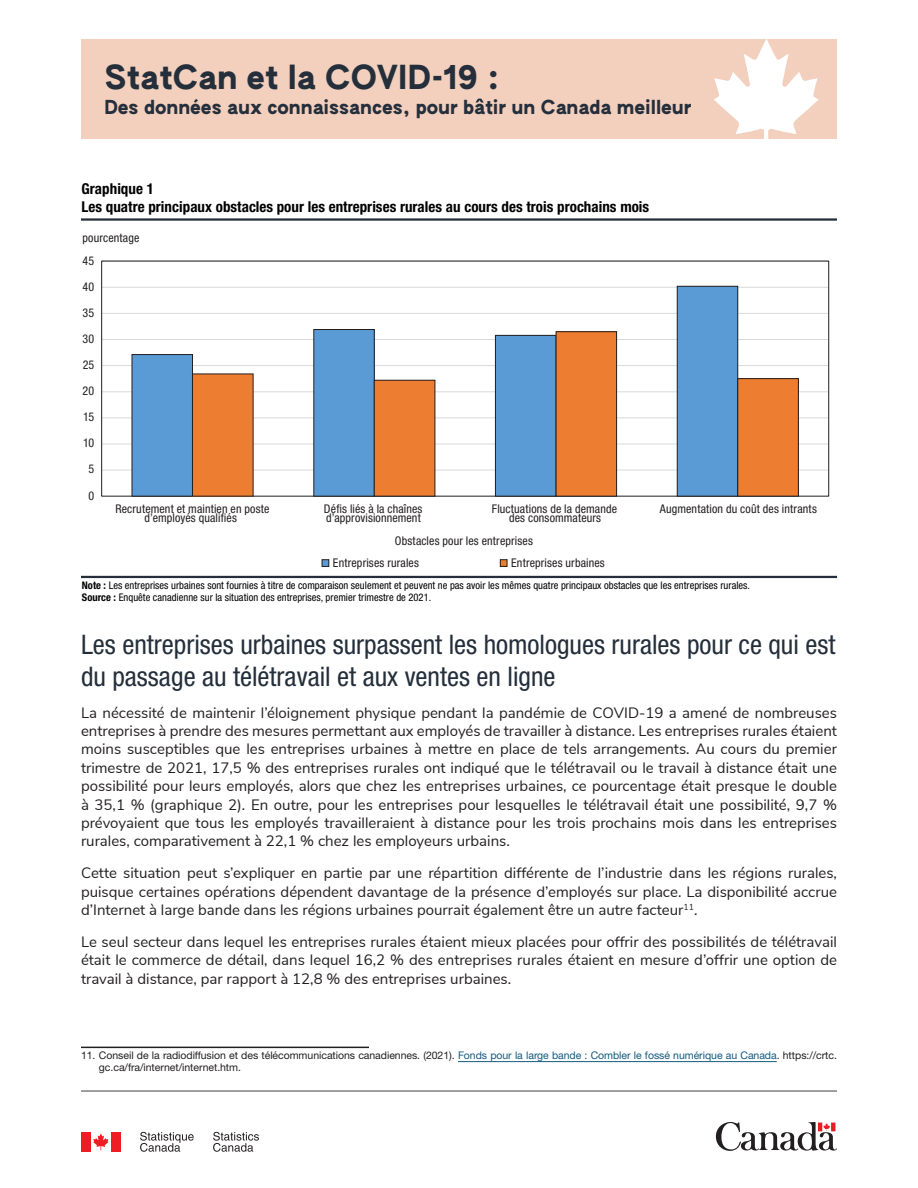
<style>
.page{position:relative;width:918px;height:1188px;background:#fff}
.page>*{position:absolute;margin:0;border:0;box-sizing:border-box;transform-origin:0 0}
.t1{font:32.25px "AUTHENTIC Sans 150";letter-spacing:-.005em;color:#242f3b}
.t2{font:condensed 27px/31.5px "Helvetica Neue LT Std";color:#242f3b}
.t3{font:18.75px "AUTHENTIC Sans 150";letter-spacing:-.005em;color:#242f3b}
.t4{font:15px/18.3px "Nunito Sans";color:#231f20;text-align:justify}
.t5{font:700 condensed 15px/18px "Helvetica Neue LT Std";letter-spacing:.005em;color:#000}
.t6{font:condensed 12.15px "Helvetica Neue LT Std";letter-spacing:.025em;color:#231f20}
.t7{font:condensed 12px/9.8px "Helvetica Neue LT Std";letter-spacing:.01em;color:#231f20;text-align:center}
.t8{font:condensed 10.5px/12px "Helvetica Neue LT Std";letter-spacing:.005em;color:#000}
.t9{font:10.5px/12px "Helvetica Neue LT Std";letter-spacing:-.005em;color:#231f20}
.s1{font-weight:700}
.s2{color:#135a7f}
</style>
<div class="page">
<svg style="left:93px;top:1133px;width:16px;height:17px"></svg>
<div style="left:81px;top:1132px;width:10px;height:20px;background:#ee1d23"></div>
<div style="left:111px;top:1132px;width:10px;height:20px;background:#ee1d23"></div>
<svg style="left:140px;top:1132px;width:54px;height:20px"></svg>
<svg style="left:213px;top:1132px;width:46px;height:20px"></svg>
<hr style="left:81px;top:576px;width:756px;height:2px;background:#242f3b">
<hr style="left:81px;top:218px;width:756px;height:3px;background:#242f3b">
<hr style="left:102px;top:287px;width:727px;height:1px;background:#d9d9d9">
<hr style="left:102px;top:313px;width:727px;height:1px;background:#d9d9d9">
<hr style="left:102px;top:339px;width:727px;height:1px;background:#d9d9d9">
<hr style="left:102px;top:365px;width:727px;height:1px;background:#d9d9d9">
<hr style="left:102px;top:391px;width:727px;height:1px;background:#d9d9d9">
<hr style="left:102px;top:418px;width:727px;height:1px;background:#d9d9d9">
<hr style="left:102px;top:444px;width:727px;height:1px;background:#d9d9d9">
<hr style="left:102px;top:470px;width:727px;height:1px;background:#d9d9d9">
<div style="left:132px;top:355px;width:60px;height:141px;background:#5b9bd5"></div>
<div style="left:132px;top:354px;width:61px;height:143px;border:1px solid #231f20"></div>
<div style="left:314px;top:330px;width:60px;height:166px;background:#5b9bd5"></div>
<div style="left:313px;top:329px;width:62px;height:168px;border:1px solid #231f20"></div>
<div style="left:495px;top:335px;width:61px;height:161px;background:#5b9bd5"></div>
<div style="left:495px;top:335px;width:61px;height:162px;border:1px solid #231f20"></div>
<div style="left:677px;top:286px;width:61px;height:210px;background:#5b9bd5"></div>
<div style="left:677px;top:286px;width:61px;height:211px;border:1px solid #231f20"></div>
<div style="left:192px;top:374px;width:61px;height:122px;background:#ed7d31"></div>
<div style="left:192px;top:374px;width:62px;height:123px;border:1px solid #231f20"></div>
<div style="left:374px;top:380px;width:61px;height:116px;background:#ed7d31"></div>
<div style="left:374px;top:380px;width:61px;height:117px;border:1px solid #231f20"></div>
<div style="left:556px;top:332px;width:61px;height:164px;background:#ed7d31"></div>
<div style="left:556px;top:331px;width:61px;height:166px;border:1px solid #231f20"></div>
<div style="left:738px;top:379px;width:60px;height:117px;background:#ed7d31"></div>
<div style="left:737px;top:378px;width:62px;height:119px;border:1px solid #231f20"></div>
<div style="left:322px;top:560px;width:7px;height:6px;background:#5b9bd5"></div>
<div style="left:322px;top:559px;width:7px;height:8px;border:1px solid #231f20"></div>
<div style="left:500px;top:560px;width:7px;height:6px;background:#ed7d31"></div>
<div style="left:500px;top:559px;width:7px;height:8px;border:1px solid #231f20"></div>
<hr style="left:81px;top:1047px;width:288px;height:1px;background:#231f20">
<hr style="left:458px;top:1061px;width:319px;height:1px;background:#135a7f">
<div style="left:81px;top:39px;width:756px;height:100px;background:#f3cfbd"></div>
<svg style="left:714px;top:39px;width:105px;height:100px"></svg>
<svg style="left:716px;top:1122px;width:121px;height:29px"></svg>
<hr style="left:81px;top:1091px;width:756px;height:1px;background:#404042">
<svg style="left:476px;top:99px;width:8px;height:3px"></svg>
<h1 class="t1" style="left:104px;top:56px;width:397px">StatCan et la COVID-19 :</h1>
<p class="t3" style="left:104px;top:95px;width:588px">Des données aux connaissances, pour batir un Canada meilleur</p>
<p class="t5" style="left:82px;top:180px;width:569px">Graphique 1<br>Les quatre principaux obstacles pour les entreprises rurales au cours des trois prochains mois</p>
<p class="t7" style="left:82px;top:233px;width:58px">pourcentage</p>
<p class="t6" style="left:83px;top:253px;width:13px">45</p>
<p class="t6" style="left:83px;top:279px;width:13px">40</p>
<p class="t6" style="left:83px;top:305px;width:13px">35</p>
<p class="t6" style="left:83px;top:332px;width:13px">30</p>
<p class="t6" style="left:83px;top:358px;width:13px">25</p>
<p class="t6" style="left:83px;top:384px;width:13px">20</p>
<p class="t6" style="left:83px;top:410px;width:13px">15</p>
<p class="t6" style="left:83px;top:436px;width:13px">10</p>
<p class="t6" style="left:89px;top:462px;width:7px">5</p>
<p class="t6" style="left:89px;top:488px;width:7px">0</p>
<p class="t7" style="left:115px;top:503px;width:156px">Recrutement et maintien en poste d’employés qualifiés</p>
<p class="t7" style="left:324px;top:503px;width:100px">Défis liés à la chaînes</p>
<p class="t7" style="left:492px;top:503px;width:127px">Fluctuations de la demande</p>
<p class="t7" style="left:660px;top:503px;width:159px">Augmentation du coût des intrants</p>
<p class="t7" style="left:395px;top:536px;width:140px">Obstacles pour les entreprises</p>
<p class="t7" style="left:326px;top:513px;width:96px">d’approvisionnement</p>
<p class="t7" style="left:509px;top:513px;width:94px">des consommateurs</p>
<p class="t7" style="left:333px;top:558px;width:88px">Entreprises rurales</p>
<p class="t7" style="left:511px;top:558px;width:95px">Entreprises urbaines</p>
<p class="t8" style="left:82px;top:579px;width:670px"><span class="s1">Note :</span> Les entreprises urbaines sont fournies à titre de comparaison seulement et peuvent ne pas avoir les mêmes quatre principaux obstacles que les entreprises rurales.<br><span class="s1">Source :</span> Enquête canadienne sur la situation des entreprises, premier trimestre de 2021.</p>
<h2 class="t2" style="left:81px;top:629px;width:756px">Les entreprises urbaines surpassent les homologues rurales pour ce qui est du passage au télétravail et aux ventes en ligne</h2>
<p class="t4" style="left:81px;top:702px;width:758px">La nécessité de maintenir l’éloignement physique pendant la pandémie de COVID-19 a amené de nombreuses entreprises à prendre des mesures permettant aux employés de travailler à distance. Les entreprises rurales étaient moins susceptibles que les entreprises urbaines à mettre en place de tels arrangements. Au cours du premier trimestre de 2021, 17,5 % des entreprises rurales ont indiqué que le télétravail ou le travail à distance était une possibilité pour leurs employés, alors que chez les entreprises urbaines, ce pourcentage était presque le double à 35,1 % (graphique 2). En outre, pour les entreprises pour lesquelles le télétravail était une possibilité, 9,7 % prévoyaient que tous les employés travailleraient à distance pour les trois prochains mois dans les entreprises rurales, comparativement à 22,1 % chez les employeurs urbains.</p>
<p class="t4" style="left:81px;top:863px;width:757px">Cette situation peut s’expliquer en partie par une répartition différente de l’industrie dans les régions rurales, puisque certaines opérations dépendent davantage de la présence d’employés sur place. La disponibilité accrue d’Internet à large bande dans les régions urbaines pourrait également être un autre facteur<sup>11</sup>.</p>
<p class="t4" style="left:81px;top:932px;width:758px">Le seul secteur dans lequel les entreprises rurales étaient mieux placées pour offrir des possibilités de télétravail était le commerce de détail, dans lequel 16,2 % des entreprises rurales étaient en mesure d’offrir une option de travail à distance, par rapport à 12,8 % des entreprises urbaines.</p>
<p class="t9" style="left:99px;top:1049px;width:740px;text-indent:-18px">11. Conseil de la radiodiffusion et des télécommunications canadiennes. (2021). <span class="s2">Fonds pour la large bande : Combler le fossé numérique au Canada</span>. https://crtc. gc.ca/fra/internet/internet.htm.</p>
</div>
